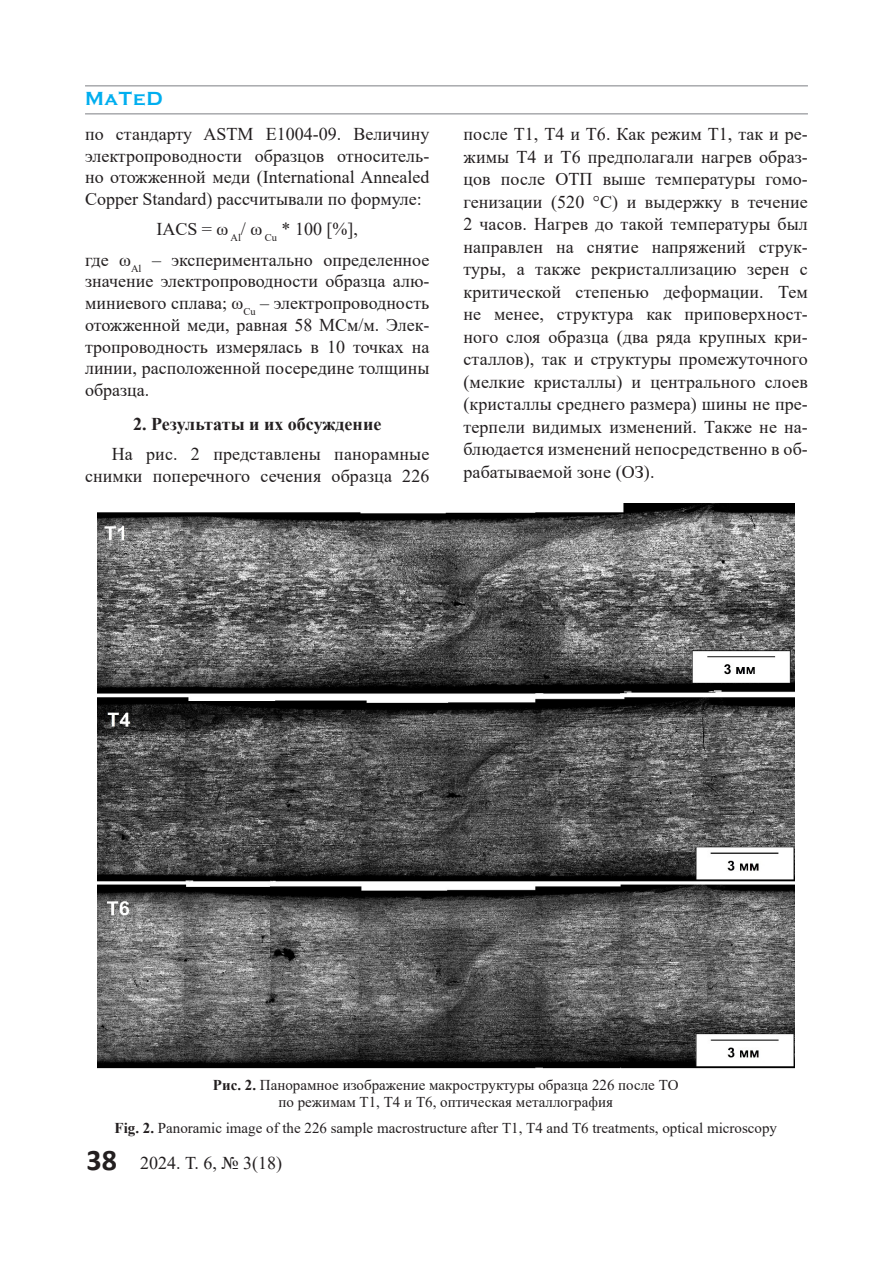
<style>
.page{position:relative;width:893px;height:1263px;background:#fff}
.page>*{position:absolute;margin:0;border:0;box-sizing:border-box;transform-origin:0 0}
.t1{font:700 19.5px "Copperplate Gothic";letter-spacing:.04em;color:#00aeef}
.t2{font:18px/22.5px "Times New Roman";color:#231f20;text-align:justify}
.List_Paragraph{font:700 18px "Times New Roman";color:#231f20}
.t3{font:15px/16.5px "Times New Roman";color:#231f20;text-align:center}
.s1{color:#000}
.s2{font-weight:700}
.s3{font-family:"Calibri";font-weight:700;font-size:30px}
</style>
<div class="page">
<hr style="left:85px;top:113px;width:723px;height:2px;background:#a8a9ad">
<hr style="left:85px;top:85px;width:723px;height:2px;background:#a8a9ad">
<img style="left:97px;top:504px;width:697px;height:565px">
<p class="t1" style="left:85px;top:88px;width:79px">MaTeD</p>
<p class="t2" style="left:85px;top:123px;width:346px;line-height:21.6px">по стандарту ASTM E1004-09. Величину электропроводности образцов относитель&shy;но отожженной меди (International Annealed Copper Standard) рассчитывали по формуле:</p>
<p class="t2" style="left:156px;top:217px;width:203px">IACS = ω <sub>Al</sub>/ ω <sub>Cu</sub> * 100 [%],</p>
<p class="t2" style="left:85px;top:248px;width:346px;line-height:21.8px">где ω<sub>Al</sub> <span class="s1">–</span> экспериментально определенное значение электропроводности образца алю&shy;миниевого сплава; ω<sub>Cu</sub> <span class="s1">–</span> электропроводность отожженной меди, равная 58 МСм/м. Элек&shy;тропроводность измерялась в 10 точках на линии, расположенной посередине толщины образца.</p>
<p class="List_Paragraph" style="left:133px;top:411px;width:250px">2. Результаты и их обсуждение</p>
<p class="t2" style="left:85px;top:443px;width:346px;line-height:21.6px;text-align:right">На рис. 2 представлены панорамные снимки поперечного сечения образца 226</p>
<p class="t2" style="left:463px;top:122px;width:346px">после Т1, Т4 и Т6. Как режим Т1, так и ре&shy;жимы Т4 и Т6 предполагали нагрев образ&shy;цов после ОТП выше температуры гомо&shy;генизации (520 °С) и выдержку в течение 2 часов. Нагрев до такой температуры был направлен на снятие напряжений струк&shy;туры, а также рекристаллизацию зерен с критической степенью деформации. Тем не менее, структура как приповерхност&shy;ного слоя образца (два ряда крупных кри&shy;сталлов), так и структуры промежуточного (мелкие кристаллы) и центрального слоев (кристаллы среднего размера) шины не пре&shy;терпели видимых изменений. Также не на&shy;блюдается изменений непосредственно в об&shy;рабатываемой зоне (ОЗ).</p>
<p class="t3" style="left:213px;top:1076px;width:467px"><span class="s2">Рис. 2.</span> Панорамное изображение макроструктуры образца 226 после ТО по режимам Т1, Т4 и Т6, оптическая металлография</p>
<p class="t3" style="left:115px;top:1119px;width:664px"><span class="s2">Fig. 2.</span> Panoramic image of the 226 sample macrostructure after Т1, Т4 and Т6 treatments, optical microscopy</p>
<p class="t2" style="left:87px;top:1151px;width:197px"><span class="s3">38</span> 2024. Т. 6, № 3(18)</p>
</div>
